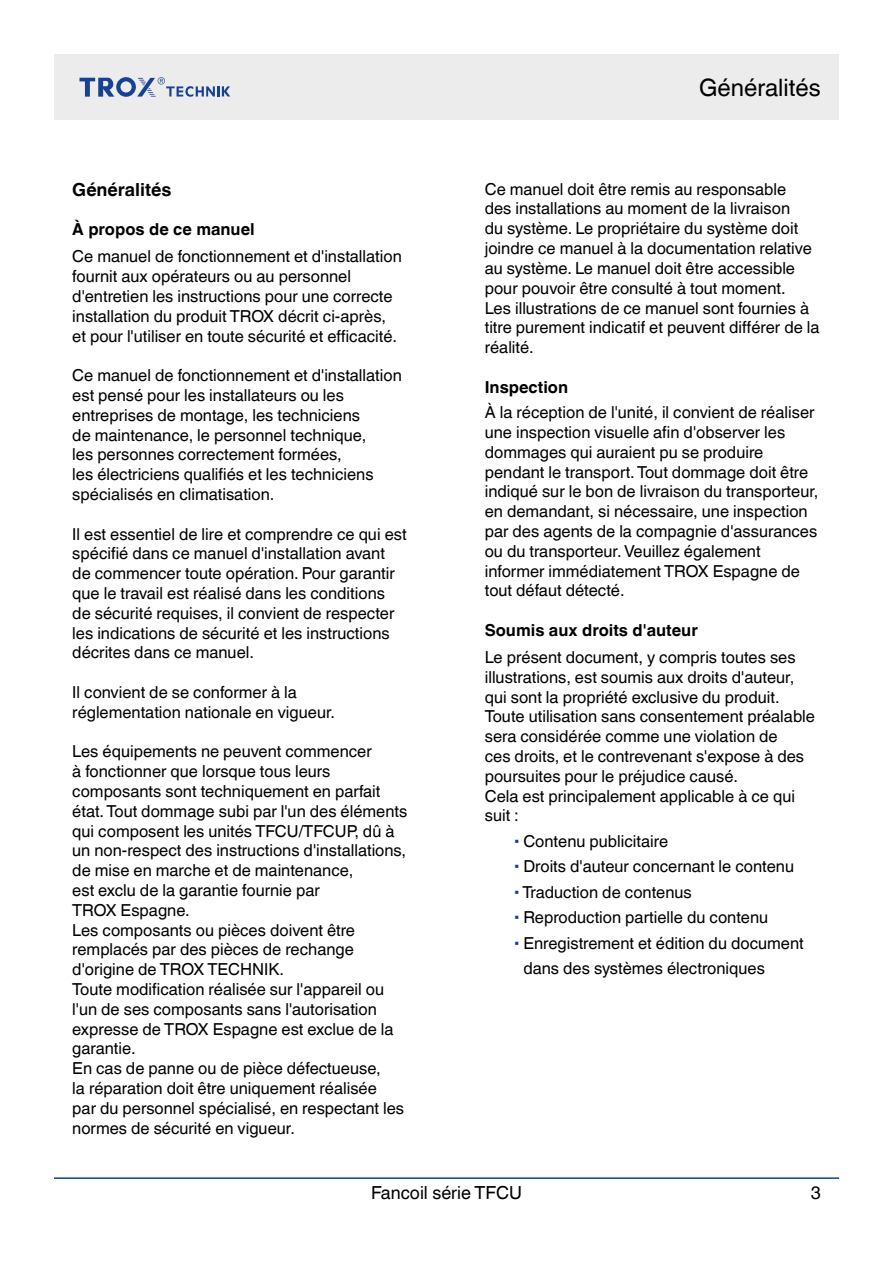
<style>
.page{position:relative;width:893px;height:1263px;background:#fff}
.page>*{position:absolute;margin:0;border:0;box-sizing:border-box;transform-origin:0 0}
.t1{font:24px "TROX Helvetica";color:#000}
.t2{font:18px "TROX Helvetica";color:#000}
.t3{font:700 18px "TROX Helvetica";color:#000}
.t4{font:16.5px/19.8px "TROX Helvetica";color:#000}
.t5{font:700 16.5px "TROX Helvetica";color:#000}
.s1{color:#164194}
</style>
<div class="page">
<div style="left:54px;top:54px;width:785px;height:66px;background:#ececec"></div>
<hr style="left:54px;top:1177px;width:785px;height:2px;background:#114490">
<svg style="left:80px;top:77px;width:150px;height:20px"></svg>
<p class="t3" style="left:72px;top:179px;width:101px">Généralités</p>
<p class="t5" style="left:72px;top:220px;width:184px">À propos de ce manuel</p>
<p class="t4" style="left:72px;top:247px;width:331px">Ce manuel de fonctionnement et d'installation fournit aux opérateurs ou au personnel d'entretien les instructions pour une correcte installation du produit TROX décrit ci-après, et pour l'utiliser en toute sécurité et efficacité.</p>
<p class="t4" style="left:72px;top:366px;width:331px">Ce manuel de fonctionnement et d'installation est pensé pour les installateurs ou les entreprises de montage, les techniciens<br>de maintenance, le personnel technique,<br>les personnes correctement formées,<br>les électriciens qualifiés et les techniciens spécialisés en climatisation.</p>
<p class="t4" style="left:72px;top:524px;width:336px">Il est essentiel de lire et comprendre ce qui est spécifié dans ce manuel d'installation avant de commencer toute opération. Pour garantir que le travail est réalisé dans les conditions de sécurité requises, il convient de respecter les indications de sécurité et les instructions décrites dans ce manuel.</p>
<p class="t4" style="left:72px;top:682px;width:264px">Il convient de se conformer à la réglementation nationale en vigueur.</p>
<p class="t4" style="left:72px;top:742px;width:336px">Les équipements ne peuvent commencer<br>à fonctionner que lorsque tous leurs composants sont techniquement en parfait état. Tout dommage subi par l'un des éléments qui composent les unités TFCU/TFCUP, dû à un non-respect des instructions d'installations, de mise en marche et de maintenance,<br>est exclu de la garantie fournie par<br>TROX Espagne.<br>Les composants ou pièces doivent être remplacés par des pièces de rechange d'origine de TROX TECHNIK.<br>Toute modification réalisée sur l'appareil ou l'un de ses composants sans l'autorisation expresse de TROX Espagne est exclue de la garantie.<br>En cas de panne ou de pièce défectueuse,<br>la réparation doit être uniquement réalisée<br>par du personnel spécialisé, en respectant les normes de sécurité en vigueur.</p>
<h1 class="t1" style="left:699px;top:73px;width:123px">Généralités</h1>
<p class="t4" style="left:485px;top:179px;width:336px">Ce manuel doit être remis au responsable<br>des installations au moment de la livraison<br>du système. Le propriétaire du système doit joindre ce manuel à la documentation relative au système. Le manuel doit être accessible pour pouvoir être consulté à tout moment.<br>Les illustrations de ce manuel sont fournies à titre purement indicatif et peuvent différer de la réalité.</p>
<p class="t5" style="left:485px;top:377px;width:85px">Inspection</p>
<p class="t4" style="left:485px;top:403px;width:335px">À la réception de l'unité, il convient de réaliser une inspection visuelle afin d'observer les dommages qui auraient pu se produire pendant le transport. Tout dommage doit être indiqué sur le bon de livraison du transporteur, en demandant, si nécessaire, une inspection par des agents de la compagnie d'assurances ou du transporteur. Veuillez également informer immédiatement TROX Espagne de tout défaut détecté.</p>
<p class="t5" style="left:485px;top:621px;width:215px">Soumis aux droits d'auteur</p>
<p class="t4" style="left:485px;top:647px;width:332px">Le présent document, y compris toutes ses illustrations, est soumis aux droits d'auteur, qui sont la propriété exclusive du produit.<br>Toute utilisation sans consentement préalable sera considérée comme une violation de<br>ces droits, et le contrevenant s'expose à des poursuites pour le préjudice causé.<br>Cela est principalement applicable à ce qui suit :</p>
<p class="t4" style="left:514px;top:831px;width:155px"><span class="s1">▪</span> Contenu publicitaire</p>
<p class="t4" style="left:514px;top:857px;width:281px"><span class="s1">▪</span> Droits d'auteur concernant le contenu</p>
<p class="t4" style="left:514px;top:882px;width:179px"><span class="s1">▪</span> Traduction de contenus</p>
<p class="t4" style="left:514px;top:908px;width:255px"><span class="s1">▪</span> Reproduction partielle du contenu</p>
<p class="t4" style="left:523px;top:930px;width:282px;line-height:25.5px;text-indent:-9px"><span class="s1">▪</span> Enregistrement et édition du document dans des systèmes électroniques</p>
<p class="t2" style="left:371px;top:1182px;width:152px">Fancoil série TFCU</p>
<p class="t2" style="left:811px;top:1182px;width:12px">3</p>
</div>
